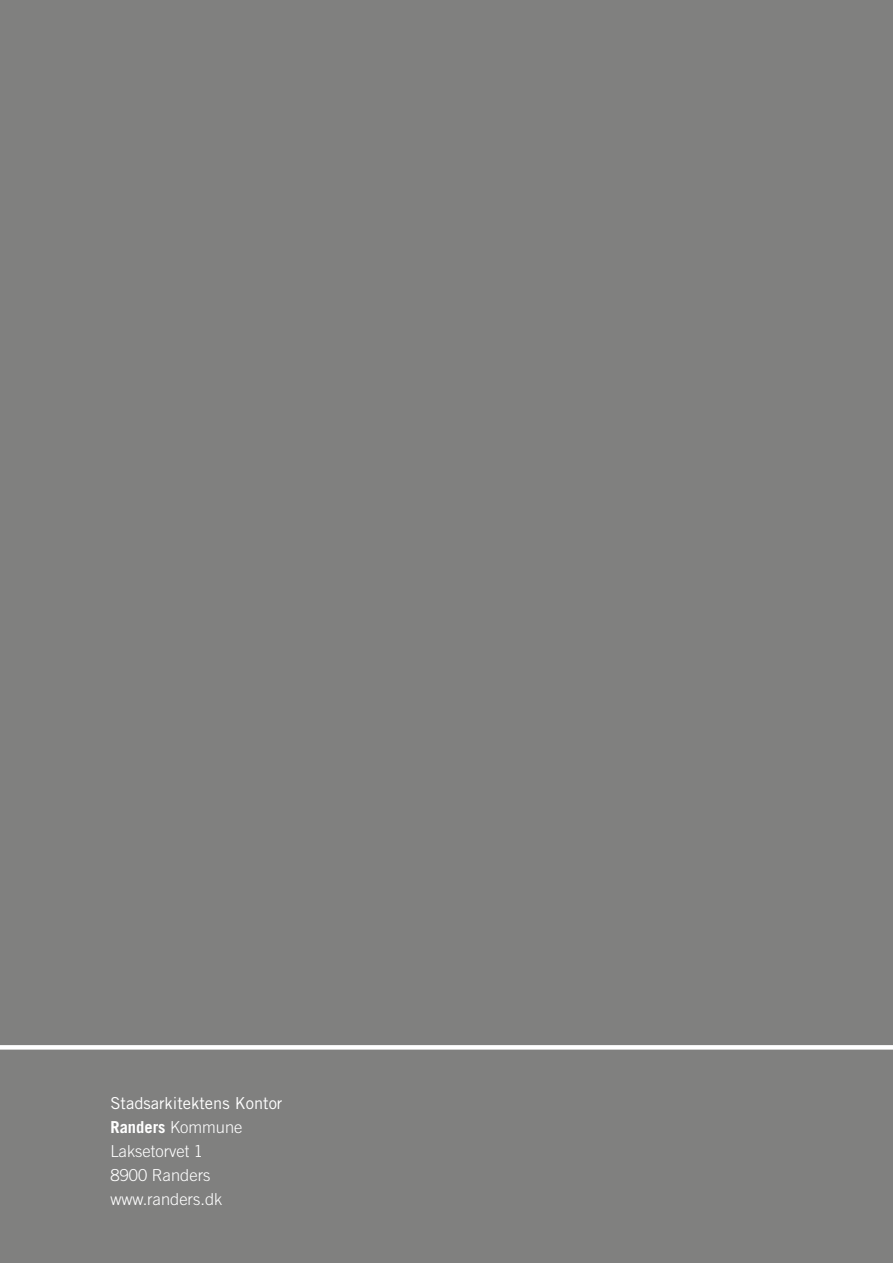
<style>
.page{position:relative;width:893px;height:1263px;background:#80807f}
.page>*{position:absolute;margin:0;border:0;box-sizing:border-box;transform-origin:0 0}
.t1{font:300 16.5px "Trade Gothic LT Std";color:#fff}
.t2{font:16.5px "Trade Gothic LT Std";color:#fff}
.t3{font:700 16.5px "Trade Gothic LT Std";color:#fff}
.s1{font-weight:300}
</style>
<div class="page">
<svg style="left:0;top:1045px;width:893px;height:4px;background:#fbfbfb"></svg>
<p class="t2" style="left:111px;top:1093px;width:173px">Stadsarkitektens Kontor</p>
<p class="t3" style="left:111px;top:1117px;width:133px">Randers <span class="s1">Kommune</span></p>
<p class="t1" style="left:111px;top:1141px;width:94px">Laksetorvet 1</p>
<p class="t1" style="left:111px;top:1165px;width:101px">8900 Randers</p>
<p class="t1" style="left:111px;top:1189px;width:113px">www.randers.dk</p>
</div>
